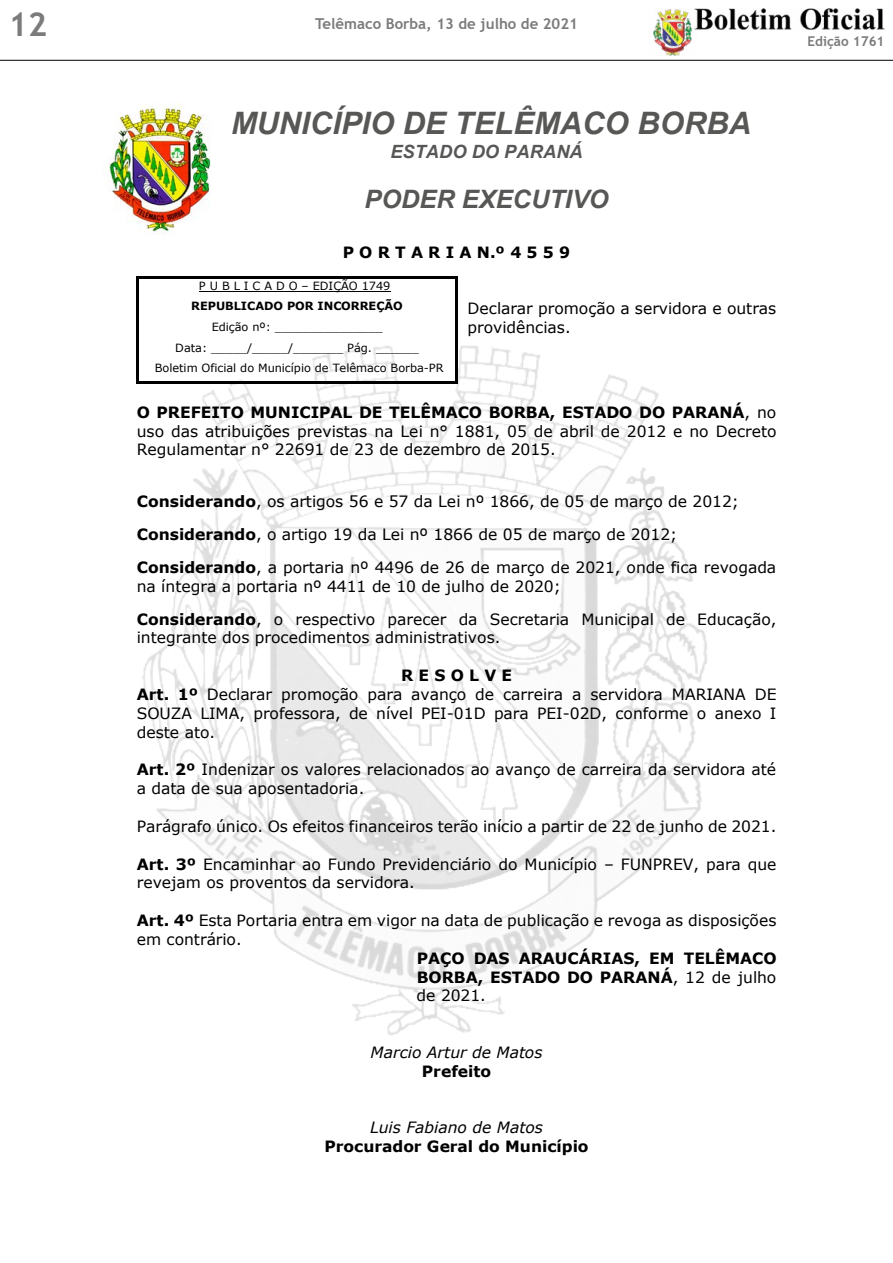
<style>
.page{position:relative;width:893px;height:1263px;background:#fff}
.page>*{position:absolute;margin:0;border:0;box-sizing:border-box;transform-origin:0 0}
.t1{font:700 33px "Trebuchet MS";color:#7c7b7b}
.t2{font:italic 700 30.9px "Arial";color:#575756}
.t3{font:italic 700 25.35px "Arial";color:#575756}
.t4{font:italic 700 18.3px "Arial";color:#575756}
.t5{font:15.6px/18.9px "Verdana";letter-spacing:-.005em;color:#000}
.t6{font:700 15.6px/18.9px "Verdana";color:#000;text-align:justify}
.t7{font:italic 15.6px "Verdana";letter-spacing:-.005em;color:#000}
.t8{font:700 15px "Trebuchet MS";color:#7c7b7b}
.t9{font:700 13.5px "Trebuchet MS";color:#7c7b7b}
.t10{font:11.25px/20.5px "Verdana";letter-spacing:-.005em;color:#000;text-align:center}
.t11{font:700 11.25px "Verdana";color:#000}
.s1{font-weight:700}
.s2{font-weight:400}
</style>
<div class="page">
<img style="left:653px;top:9px;width:43px;height:47px">
<img style="left:693px;top:8px;width:191px;height:21px">
<hr style="left:0;top:60px;width:893px;height:1px;background:#000">
<img style="left:108px;top:102px;width:103px;height:132px">
<img style="left:136px;top:309px;width:571px;height:726px">
<hr style="left:199px;top:291px;width:191px;height:1px;background:#000">
<hr style="left:139px;top:276px;width:317px;height:2px;background:#000">
<hr style="left:137px;top:279px;width:2px;height:102px;background:#000">
<hr style="left:139px;top:381px;width:317px;height:2px;background:#000">
<hr style="left:456px;top:279px;width:2px;height:102px;background:#000">
<h1 class="t1" style="left:9px;top:3px;width:40px">12</h1>
<p class="t8" style="left:315px;top:14px;width:264px">Telêmaco Borba, 13 de julho de 2021</p>
<h2 class="t2" style="left:231px;top:102px;width:522px">MUNICÍPIO DE TELÊMACO BORBA</h2>
<p class="t4" style="left:390px;top:139px;width:194px">ESTADO DO PARANÁ</p>
<h3 class="t3" style="left:364px;top:182px;width:246px">PODER EXECUTIVO</h3>
<p class="t6" style="left:343px;top:242px;width:229px">P O R T A R I AN.º 4559</p>
<p class="t10" style="left:199px;top:275px;width:193px">P U B L I C A D O – EDIÇÃO 1749</p>
<p class="t11" style="left:191px;top:298px;width:213px">REPUBLICADO POR INCORREÇÃO</p>
<p class="t10" style="left:155px;top:316px;width:290px">Edição nº: _______________<br>Data: _____/_____/_______ Pág. ______<br>Boletim Oficial do Município de Telêmaco Borba-PR</p>
<p class="t5" style="left:468px;top:299px;width:310px">Declarar promoção a servidora e outras providências.</p>
<p class="t5" style="left:137px;top:402px;width:641px;text-align:justify"><span class="s1">O PREFEITO MUNICIPAL DE TELÊMACO BORBA, ESTADO DO PARANÁ</span>, no uso das atribuições previstas na Lei n° 1881, 05 de abril de 2012 e no Decreto Regulamentar n° 22691 de 23 de dezembro de 2015.</p>
<p class="t5" style="left:137px;top:485px;width:641px;line-height:32.8px"><span class="s1">Considerando</span>, os artigos 56 e 57 da Lei nº 1866, de 05 de março de 2012;<br><span class="s1">Considerando</span>, o artigo 19 da Lei nº 1866 de 05 de março de 2012;<br><span class="s1">Considerando</span>, a portaria nº 4496 de 26 de março de 2021, onde fica revogada</p>
<p class="t5" style="left:137px;top:570px;width:641px;line-height:32.8px">na íntegra a portaria nº 4411 de 10 de julho de 2020;<br><span class="s1">Considerando</span>, o respectivo parecer da Secretaria Municipal de Educação,</p>
<p class="t5" style="left:137px;top:628px;width:365px">integrante dos procedimentos administrativos.</p>
<p class="t5" style="left:137px;top:666px;width:641px;text-indent:264px"><span class="s1">R E S O L V E<br>Art. 1º</span> Declarar promoção para avanço de carreira a servidora MARIANA DE SOUZA LIMA, professora, de nível PEI-01D para PEI-02D, conforme o anexo I deste ato.</p>
<p class="t5" style="left:137px;top:760px;width:641px"><span class="s1">Art. 2º</span> Indenizar os valores relacionados ao avanço de carreira da servidora até a data de sua aposentadoria.</p>
<p class="t5" style="left:137px;top:816px;width:641px">Parágrafo único. Os efeitos financeiros terão início a partir de 22 de junho de 2021.</p>
<p class="t5" style="left:137px;top:854px;width:641px"><span class="s1">Art. 3º</span> Encaminhar ao Fundo Previdenciário do Município – FUNPREV, para que revejam os proventos da servidora.</p>
<p class="t5" style="left:137px;top:911px;width:641px"><span class="s1">Art. 4º</span> Esta Portaria entra em vigor na data de publicação e revoga as disposições em contrário.</p>
<p class="t6" style="left:417px;top:948px;width:361px">PAÇO DAS ARAUCÁRIAS, EM TELÊMACO BORBA, ESTADO DO PARANÁ<span class="s2">, 12 de julho de 2021.</span></p>
<p class="t7" style="left:371px;top:1041px;width:173px">Marcio Artur de Matos</p>
<p class="t6" style="left:422px;top:1061px;width:71px">Prefeito</p>
<p class="t7" style="left:370px;top:1117px;width:174px">Luis Fabiano de Matos</p>
<p class="t6" style="left:324px;top:1136px;width:266px">Procurador Geral do Município</p>
<p class="t9" style="left:807px;top:33px;width:79px">Edição 1761</p>
</div>
